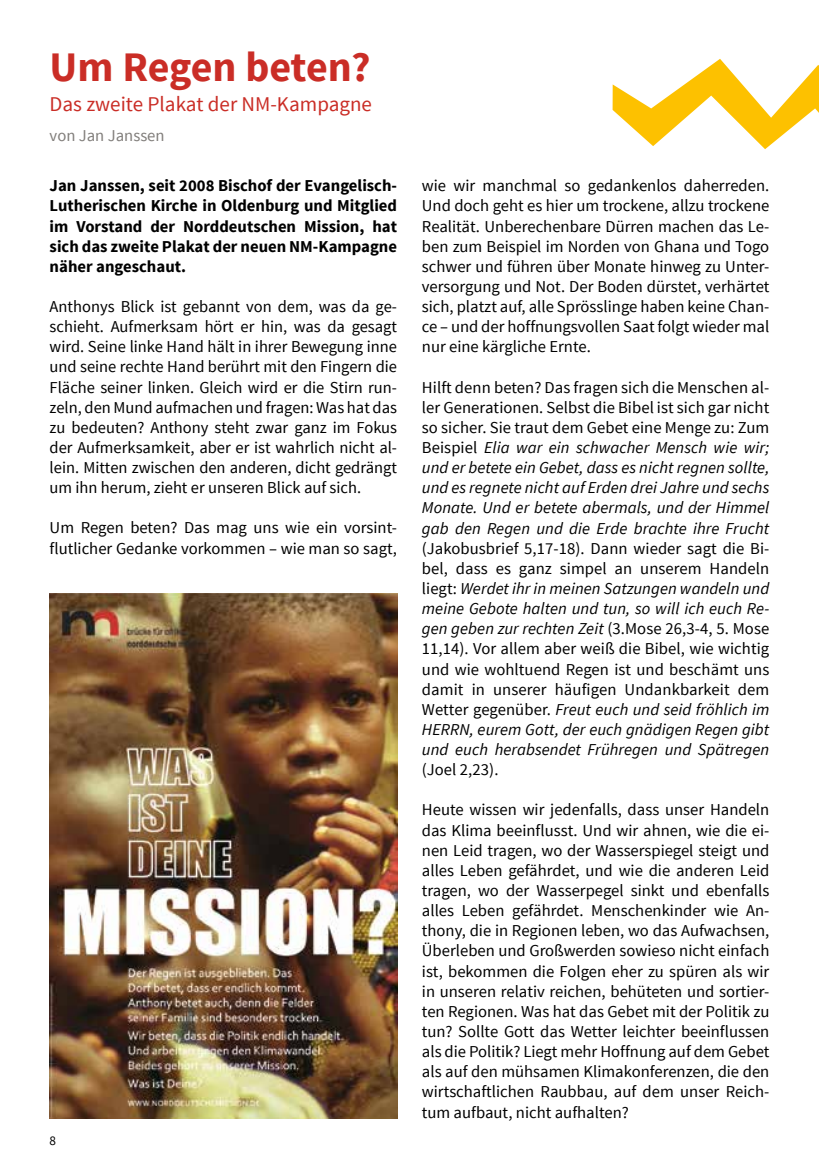
<style>
.page{position:relative;width:819px;height:1166px;background:#fff}
.page>*{position:absolute;margin:0;border:0;box-sizing:border-box;transform-origin:0 0}
.t1{font:700 42px "Source Sans Pro";letter-spacing:-.01em;color:#ca2d26}
.t2{font:21px "Source Sans Pro";color:#ca2d26}
.t3{font:16.62px/20.1px "Source Sans Pro";color:#000;text-align:justify}
.t4{font:italic 16.62px/20.1px "Source Sans Pro";letter-spacing:.005em;color:#000;text-align:justify}
.t5{font:700 16.62px/20.1px "Source Sans Pro";color:#000;text-align:justify}
.t6{font:16.62px "Source Sans Pro";color:#817e7b}
.t7{font:13.12px "Source Sans Pro";color:#000}
.s1{font-style:normal}
.s2{font-style:italic}
</style>
<div class="page">
<img style="left:50px;top:594px;width:347px;height:524px">
<svg style="left:612px;top:59px;width:207px;height:90px"></svg>
<h1 class="t1" style="left:50px;top:40px;width:322px">Um Regen beten?</h1>
<p class="t2" style="left:50px;top:91px;width:324px">Das zweite Plakat der NM-Kampagne</p>
<p class="t6" style="left:50px;top:125px;width:116px">von Jan Janssen</p>
<p class="t5" style="left:50px;top:176px;width:349px">Jan Janssen, seit 2008 Bischof der Evangelisch-Lutherischen Kirche in Oldenburg und Mitglied im Vorstand der Norddeutschen Mission, hat sich das zweite Plakat der neuen NM-Kampagne näher angeschaut.</p>
<p class="t3" style="left:50px;top:297px;width:349px">Anthonys Blick ist gebannt von dem, was da ge&shy;schieht. Aufmerksam hört er hin, was da gesagt wird. Seine linke Hand hält in ihrer Bewegung inne und seine rechte Hand berührt mit den Fingern die Fläche seiner linken. Gleich wird er die Stirn run&shy;zeln, den Mund aufmachen und fragen: Was hat das zu bedeuten? Anthony steht zwar ganz im Fokus der Aufmerksamkeit, aber er ist wahrlich nicht al&shy;lein. Mitten zwischen den anderen, dicht gedrängt um ihn herum, zieht er unseren Blick auf sich.</p>
<p class="t3" style="left:50px;top:518px;width:349px">Um Regen beten? Das mag uns wie ein vorsint&shy;flutlicher Gedanke vorkommen – wie man so sagt,</p>
<p class="t7" style="left:50px;top:1132px;width:8px">8</p>
<p class="t3" style="left:422px;top:176px;width:349px">wie wir manchmal so gedankenlos daherreden.<br>Und doch geht es hier um trockene, allzu trockene Realität. Unberechenbare Dürren machen das Le&shy;ben zum Beispiel im Norden von Ghana und Togo schwer und führen über Monate hinweg zu Unter&shy;versorgung und Not. Der Boden dürstet, verhärtet sich, platzt auf, alle Sprösslinge haben keine Chan&shy;ce – und der hoffnungsvollen Saat folgt wieder mal nur eine kärgliche Ernte.</p>
<p class="t4" style="left:422px;top:377px;width:349px"><span class="s1">Hilft denn beten? Das fragen sich die Menschen al&shy;ler Generationen. Selbst die Bibel ist sich gar nicht so sicher. Sie traut dem Gebet eine Menge zu: Zum Beispiel</span> Elia war ein schwacher Mensch wie wir; und er betete ein Gebet, dass es nicht regnen sollte, und es regnete nicht auf Erden drei Jahre und sechs Monate. Und er betete abermals, und der Himmel gab den Regen und die Erde brachte ihre Frucht</p>
<p class="t3" style="left:422px;top:538px;width:349px">(Jakobusbrief 5,17-18). Dann wieder sagt die Bi&shy;bel, dass es ganz simpel an unserem Handeln liegt: <span class="s2">Werdet ihr in meinen Satzungen wandeln und meine Gebote halten und tun, so will ich euch Re&shy;gen geben zur rechten Zeit</span> (3.Mose 26,3-4, 5. Mose 11,14). Vor allem aber weiß die Bibel, wie wichtig und wie wohltuend Regen ist und beschämt uns damit in unserer häufigen Undankbarkeit dem Wetter gegenüber. <span class="s2">Freut euch und seid fröhlich im HERRN, eurem Gott, der euch gnädigen Regen gibt und euch herabsendet Frühregen und Spätregen</span></p>
<p class="t3" style="left:422px;top:760px;width:78px">(Joel 2,23).</p>
<p class="t3" style="left:422px;top:800px;width:349px">Heute wissen wir jedenfalls, dass unser Handeln das Klima beeinflusst. Und wir ahnen, wie die ei&shy;nen Leid tragen, wo der Wasserspiegel steigt und alles Leben gefährdet, und wie die anderen Leid tragen, wo der Wasserpegel sinkt und ebenfalls alles Leben gefährdet. Menschenkinder wie An&shy;thony, die in Regionen leben, wo das Aufwachsen, Überleben und Großwerden sowieso nicht einfach ist, bekommen die Folgen eher zu spüren als wir in unseren relativ reichen, behüteten und sortier&shy;ten Regionen. Was hat das Gebet mit der Politik zu tun? Sollte Gott das Wetter leichter beeinflussen als die Politik? Liegt mehr Hoffnung auf dem Gebet als auf den mühsamen Klimakonferenzen, die den wirtschaftlichen Raubbau, auf dem unser Reich&shy;tum aufbaut, nicht aufhalten?</p>
</div>
